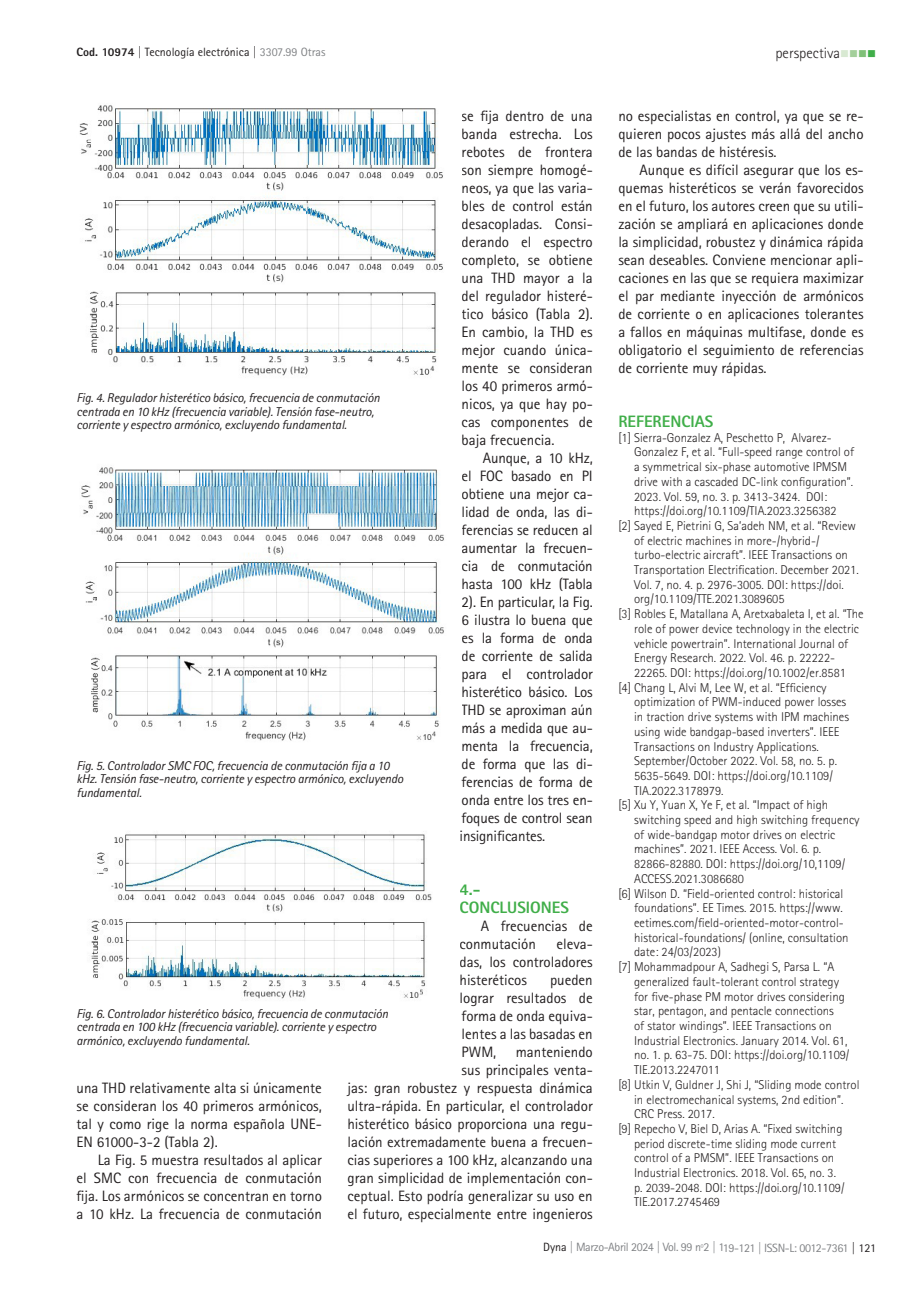
<style>
.page{position:relative;width:919px;height:1289px;background:#fff}
.page>*{position:absolute;margin:0;border:0;box-sizing:border-box;transform-origin:0 0}
.Ladillo{font:800 16.5px/18px "AT Rotis Sans Serif";color:#40ae49}
.t1{font:15px/18px "AT Rotis Sans Serif";color:#231f20;text-align:justify}
.t2{font:300 15px "AT Rotis Sans Serif";color:#231f20}
.Bibliografia_Texto{font:300 12.75px/14.7px "AT Rotis Sans Serif";color:#231f20}
.pie_de_fotos{font:italic 12.75px/13.5px "AT Rotis Sans Serif";letter-spacing:-.01em;color:#231f20}
.t3{font:12px "AT Rotis Sans Serif";letter-spacing:-.035em;color:#808285}
.t4{font:12px "AT Rotis Sans Serif";color:#231f20}
.s1{font-weight:800}
.s2{color:#808285}
.s3{color:#d8e9d2}
.s4{color:#a3cf9a}
.s5{color:#7fc077}
.s6{color:#40ae49}
.s7{color:#231f20}
</style>
<div class="page">
<img style="left:79px;top:105px;width:364px;height:271px">
<img style="left:81px;top:467px;width:363px;height:274px">
<img style="left:91px;top:834px;width:341px;height:165px">
<p class="t4" style="left:77px;top:45px;width:250px"><span class="s1">Cod. 10974</span> | Tecnología electrónica | <span class="s2">3307.99 Otras</span></p>
<p class="t2" style="left:775px;top:45px;width:102px">perspectiva<span class="s3">■</span><span class="s4">■</span><span class="s5">■</span><span class="s6">■</span></p>
<p class="pie_de_fotos" style="left:77px;top:391px;width:304px">Fig. 4. Regulador histerético básico, frecuencia de conmutación centrada en 10 kHz (frecuencia variable). Tensión fase-neutro, corriente y espectro armónico, excluyendo fundamental.</p>
<p class="pie_de_fotos" style="left:77px;top:758px;width:328px">Fig. 5. Controlador SMC FOC, frecuencia de conmutación fija a 10 kHz. Tensión fase-neutro, corriente y espectro armónico, excluyendo fundamental.</p>
<p class="t1" style="left:461px;top:107px;width:133px">se fija dentro de una banda estrecha. Los rebotes de frontera son siempre homogé&shy;neos, ya que las varia&shy;bles de control están desacopladas. Consi&shy;derando el espectro completo, se obtiene una THD mayor a la del regulador histeré&shy;tico básico (Tabla 2).<br>En cambio, la THD es mejor cuando única&shy;mente se consideran los 40 primeros armó&shy;nicos, ya que hay po&shy;cas componentes de baja frecuencia.</p>
<p class="t1" style="left:459px;top:449px;width:135px;text-indent:23px">Aunque, a 10 kHz, el FOC basado en PI obtiene una mejor ca&shy;lidad de onda, las di&shy;ferencias se reducen al aumentar la frecuen&shy;cia de conmutación hasta 100 kHz (Tabla 2). En particular, la Fig.<br>6 ilustra lo buena que es la forma de onda de corriente de salida para el controlador histerético básico. Los THD se aproximan aún más a medida que au&shy;menta la frecuencia, de forma que las di&shy;ferencias de forma de onda entre los tres en&shy;foques de control sean insignificantes.</p>
<p class="Ladillo" style="left:459px;top:880px;width:111px">4.-<br>CONCLUSIONES</p>
<p class="t1" style="left:459px;top:917px;width:135px;text-indent:21px">A frecuencias de conmutación</p>
<p class="t1" style="left:459px;top:935px;width:135px;text-indent:97px">eleva&shy;das, los controladores histeréticos</p>
<p class="t1" style="left:459px;top:971px;width:135px;text-indent:90px">pueden lograr resultados de forma de onda equiva&shy;lentes a las basadas en PWM,</p>
<p class="pie_de_fotos" style="left:77px;top:1006px;width:313px">Fig. 6. Controlador histerético básico, frecuencia de conmutación centrada en 100 kHz (frecuencia variable). corriente y espectro armónico, excluyendo fundamental.</p>
<p class="t1" style="left:347px;top:1043px;width:247px;text-align:right">manteniendo<br>sus principales venta-<br>jas: gran robustez y respuesta dinámica ultra-rápida. En particular, el controlador histerético básico proporciona una regu&shy;lación extremadamente buena a frecuen&shy;cias superiores a 100 kHz, alcanzando una gran simplicidad de implementación con&shy;ceptual. Esto podría generalizar su uso en el futuro, especialmente entre ingenieros</p>
<p class="t1" style="left:77px;top:1079px;width:247px">una THD relativamente alta si únicamente se consideran los 40 primeros armónicos, tal y como rige la norma española UNE-EN 61000-3-2 (Tabla 2).</p>
<p class="t1" style="left:77px;top:1151px;width:247px;text-indent:21px">La Fig. 5 muestra resultados al aplicar el SMC con frecuencia de conmutación fija. Los armónicos se concentran en torno a 10 kHz. La frecuencia de conmutación</p>
<p class="t1" style="left:618px;top:107px;width:247px">no especialistas en control, ya que se re&shy;quieren pocos ajustes más allá del ancho de las bandas de histéresis.</p>
<p class="t1" style="left:618px;top:161px;width:247px;text-indent:21px">Aunque es difícil asegurar que los es&shy;quemas histeréticos se verán favorecidos en el futuro, los autores creen que su utili&shy;zación se ampliará en aplicaciones donde la simplicidad, robustez y dinámica rápida sean deseables. Conviene mencionar apli&shy;caciones en las que se requiera maximizar el par mediante inyección de armónicos de corriente o en aplicaciones tolerantes a fallos en máquinas multifase, donde es obligatorio el seguimiento de referencias de corriente muy rápidas.</p>
<p class="Ladillo" style="left:618px;top:412px;width:97px">REFERENCIAS</p>
<p class="Bibliografia_Texto" style="left:634px;top:430px;width:221px;text-indent:-16px">[1] Sierra-Gonzalez A, Peschetto P, Alvarez-Gonzalez F, et al. “Full-speed range control of a symmetrical six-phase automotive IPMSM drive with a cascaded DC-link configuration”.<br>2023. Vol. 59, no. 3. p. 3413-3424. DOI: https://doi.org/10.1109/TIA.2023.3256382</p>
<p class="Bibliografia_Texto" style="left:634px;top:518px;width:226px;text-indent:-16px">[2] Sayed E, Pietrini G, Sa’adeh NM, et al. “Review of electric machines in more-/hybrid-/ turbo-electric aircraft”. IEEE Transactions on Transportation Electrification. December 2021.<br>Vol. 7, no. 4. p. 2976-3005. DOI: https://doi. org/10.1109/TTE.2021.3089605</p>
<p class="Bibliografia_Texto" style="left:634px;top:606px;width:231px;text-indent:-16px">[3] Robles E, Matallana A, Aretxabaleta I, et al. “The role of power device technology in the electric vehicle powertrain”. International Journal of Energy Research. 2022. Vol. 46. p. 22222- 22265. DOI: https://doi.org/10.1002/er.8581</p>
<p class="Bibliografia_Texto" style="left:634px;top:680px;width:216px;text-indent:-16px">[4] Chang L, Alvi M, Lee W, et al. “Efficiency optimization of PWM-induced power losses in traction drive systems with IPM machines using wide bandgap-based inverters”. IEEE Transactions on Industry Applications.<br>September/October 2022. Vol. 58, no. 5. p.<br>5635-5649. DOI: https://doi.org/10.1109/ TIA.2022.3178979.</p>
<p class="Bibliografia_Texto" style="left:634px;top:797px;width:227px;text-indent:-16px">[5] Xu Y, Yuan X, Ye F, et al. “Impact of high switching speed and high switching frequency of wide-bandgap motor drives on electric machines”. 2021. IEEE Access. Vol. 6. p.<br>82866-82880. DOI: https://doi.org/10,1109/ ACCESS.2021.3086680</p>
<p class="Bibliografia_Texto" style="left:634px;top:886px;width:216px;text-indent:-16px">[6] Wilson D. “Field-oriented control: historical foundations”. EE Times. 2015. https://www. eetimes.com/field-oriented-motor-control&shy;historical-foundations/ (online, consultation date: 24/03/2023)</p>
<p class="Bibliografia_Texto" style="left:634px;top:959px;width:217px;text-indent:-16px">[7] Mohammadpour A, Sadhegi S, Parsa L. “A generalized fault-tolerant control strategy for five-phase PM motor drives considering star, pentagon, and pentacle connections<br>of stator windings”. IEEE Transactions on Industrial Electronics. January 2014. Vol. 61, no. 1. p. 63-75. DOI: https://doi.org/10.1109/ TIE.2013.2247011</p>
<p class="Bibliografia_Texto" style="left:634px;top:1077px;width:227px;text-indent:-16px">[8] Utkin V, Guldner J, Shi J, “Sliding mode control in electromechanical systems, 2nd edition”.<br>CRC Press. 2017.</p>
<p class="Bibliografia_Texto" style="left:634px;top:1121px;width:212px;text-indent:-16px">[9] Repecho V, Biel D, Arias A. “Fixed switching period discrete-time sliding mode current control of a PMSM”. IEEE Transactions on Industrial Electronics. 2018. Vol. 65, no. 3. p. 2039-2048. DOI: https://doi.org/10.1109/ TIE.2017.2745469</p>
<p class="t3" style="left:543px;top:1240px;width:334px"><span class="s7">Dyna</span> | Marzo-Abril 2024 | Vol. 99 nº2 | 119-121 | ISSN-L: 0012-7361 <span class="s7">| 121</span></p>
</div>
